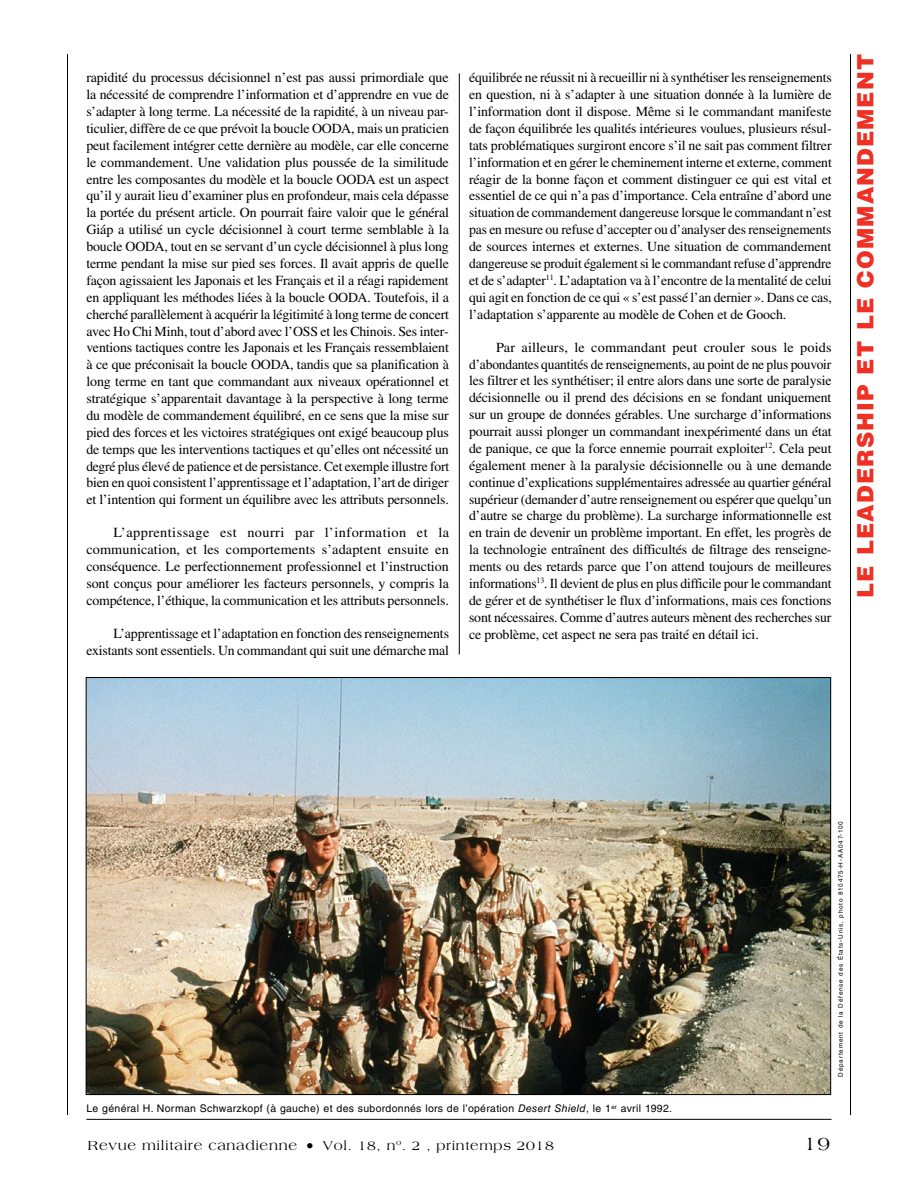
<style>
.page{position:relative;width:918px;height:1188px;background:#fff}
.page>*{position:absolute;margin:0;border:0;box-sizing:border-box;transform-origin:0 0}
.t1{font:900 22.5px "Helvetica LT Std";letter-spacing:.05em;color:#ee3124}
.t2{font:19.5px "Americana Std";color:#000}
.t3{font:13.8px/16.8px "Times LT Std";letter-spacing:-.01em;color:#000;text-align:justify}
.t4{font:13.8px "Americana Std";letter-spacing:.05em;color:#000}
.t5{font:10.5px "Helvetica LT Std";letter-spacing:.03em;color:#000}
.t6{font:6.3px "Helvetica LT Std";letter-spacing:.125em;color:#000}
.s1{font-style:italic}
.s2{font-size:16.5px}
.s3{font-size:13.5px}
</style>
<div class="page">
<hr style="left:850px;top:54px;width:1px;height:1061px;background:#000">
<hr style="left:67px;top:54px;width:1px;height:1061px;background:#000">
<hr style="left:459px;top:73px;width:1px;height:581px;background:#000">
<img style="left:88px;top:679px;width:741px;height:414px">
<hr style="left:86px;top:1119px;width:746px;height:1px;background:#000">
<p class="t3" style="left:86px;top:69px;width:364px">rapidité du processus décisionnel n’est pas aussi primordiale que la nécessité de comprendre l’information et d’apprendre en vue de s’adapter à long terme. La nécessité de la rapidité, à un niveau par&shy;ticulier, diffère de ce que prévoit la boucle OODA, mais un praticien peut facilement intégrer cette dernière au modèle, car elle concerne le commandement. Une validation plus poussée de la similitude entre les composantes du modèle et la boucle OODA est un aspect qu’il y aurait lieu d’examiner plus en profondeur, mais cela dépasse la portée du présent article. On pourrait faire valoir que le général Giáp a utilisé un cycle décisionnel à court terme semblable à la boucle OODA, tout en se servant d’un cycle décisionnel à plus long terme pendant la mise sur pied ses forces. Il avait appris de quelle façon agissaient les Japonais et les Français et il a réagi rapidement en appliquant les méthodes liées à la boucle OODA. Toutefois, il a cherché parallèlement à acquérir la légitimité à long terme de concert avec Ho Chi Minh, tout d’abord avec l’OSS et les Chinois. Ses inter&shy;ventions tactiques contre les Japonais et les Français ressemblaient à ce que préconisait la boucle OODA, tandis que sa planification à long terme en tant que commandant aux niveaux opérationnel et stratégique s’apparentait davantage à la perspective à long terme du modèle de commandement équilibré, en ce sens que la mise sur pied des forces et les victoires stratégiques ont exigé beaucoup plus de temps que les interventions tactiques et qu’elles ont nécessité un degré plus élevé de patience et de persistance. Cet exemple illustre fort bien en quoi consistent l’apprentissage et l’adaptation, l’art de diriger et l’intention qui forment un équilibre avec les attributs personnels.</p>
<p class="t3" style="left:86px;top:524px;width:364px;text-indent:27px">L’apprentissage est nourri par l’information et la communication, et les comportements s’adaptent ensuite en conséquence. Le perfectionnement professionnel et l’instruction sont conçus pour améliorer les facteurs personnels, y compris la compétence, l’éthique, la communication et les attributs personnels.</p>
<p class="t3" style="left:86px;top:625px;width:364px;text-align:right">L’apprentissage et l’adaptation en fonction des renseignements existants sont essentiels. Un commandant qui suit une démarche mal</p>
<p class="t3" style="left:469px;top:69px;width:364px">équilibrée ne réussit ni à recueillir ni à synthétiser les renseignements en question, ni à s’adapter à une situation donnée à la lumière de l’information dont il dispose. Même si le commandant manifeste de façon équilibrée les qualités intérieures voulues, plusieurs résul&shy;tats problématiques surgiront encore s’il ne sait pas comment filtrer l’information et en gérer le cheminement interne et externe, comment réagir de la bonne façon et comment distinguer ce qui est vital et essentiel de ce qui n’a pas d’importance. Cela entraîne d’abord une situation de commandement dangereuse lorsque le commandant n’est pas en mesure ou refuse d’accepter ou d’analyser des renseignements de sources internes et externes. Une situation de commandement dangereuse se produit également si le commandant refuse d’apprendre et de s’adapter<sup>11</sup>. L’adaptation va à l’encontre de la mentalité de celui qui agit en fonction de ce qui « s’est passé l’an dernier ». Dans ce cas, l’adaptation s’apparente au modèle de Cohen et de Gooch.</p>
<p class="t3" style="left:469px;top:339px;width:364px;text-indent:27px">Par ailleurs, le commandant peut crouler sous le poids d’abondantes quantités de renseignements, au point de ne plus pouvoir les filtrer et les synthétiser; il entre alors dans une sorte de paralysie décisionnelle ou il prend des décisions en se fondant uniquement sur un groupe de données gérables. Une surcharge d’informations pourrait aussi plonger un commandant inexpérimenté dans un état de panique, ce que la force ennemie pourrait exploiter<sup>12</sup>. Cela peut également mener à la paralysie décisionnelle ou à une demande continue d’explications supplémentaires adressée au quartier général supérieur (demander d’autre renseignement ou espérer que quelqu’un d’autre se charge du problème). La surcharge informationnelle est en train de devenir un problème important. En effet, les progrès de la technologie entraînent des difficultés de filtrage des renseigne&shy;ments ou des retards parce que l’on attend toujours de meilleures informations<sup>13</sup>. Il devient de plus en plus difficile pour le commandant de gérer et de synthétiser le flux d’informations, mais ces fonctions sont nécessaires. Comme d’autres auteurs mènent des recherches sur ce problème, cet aspect ne sera pas traité en détail ici.</p>
<h1 class="t1" style="left:851px;top:598px;width:546px;rotate:-90deg">LE LEADERSHIP ET LE COMMANDEMENT</h1>
<p class="t5" style="left:86px;top:1102px;width:587px">Le général H. Norman Schwarzkopf (à gauche) et des subordonnés lors de l’opération <span class="s1">Desert Shield</span>, le 1<sup>er</sup> avril 1992.</p>
<p class="t6" style="left:837px;top:1077px;width:257px;rotate:-90deg">Département de la Défense des États-Unis, photo 810475-H-AA047-100</p>
<p class="t4" style="left:88px;top:1137px;width:467px">Revue militaire canadienne <span class="s2">•</span> <span class="s3">Vol. 18, n</span><sup>o</sup><span class="s3">. 2 , printemps 2018</span></p>
<h2 class="t2" style="left:804px;top:1132px;width:28px">19</h2>
</div>
